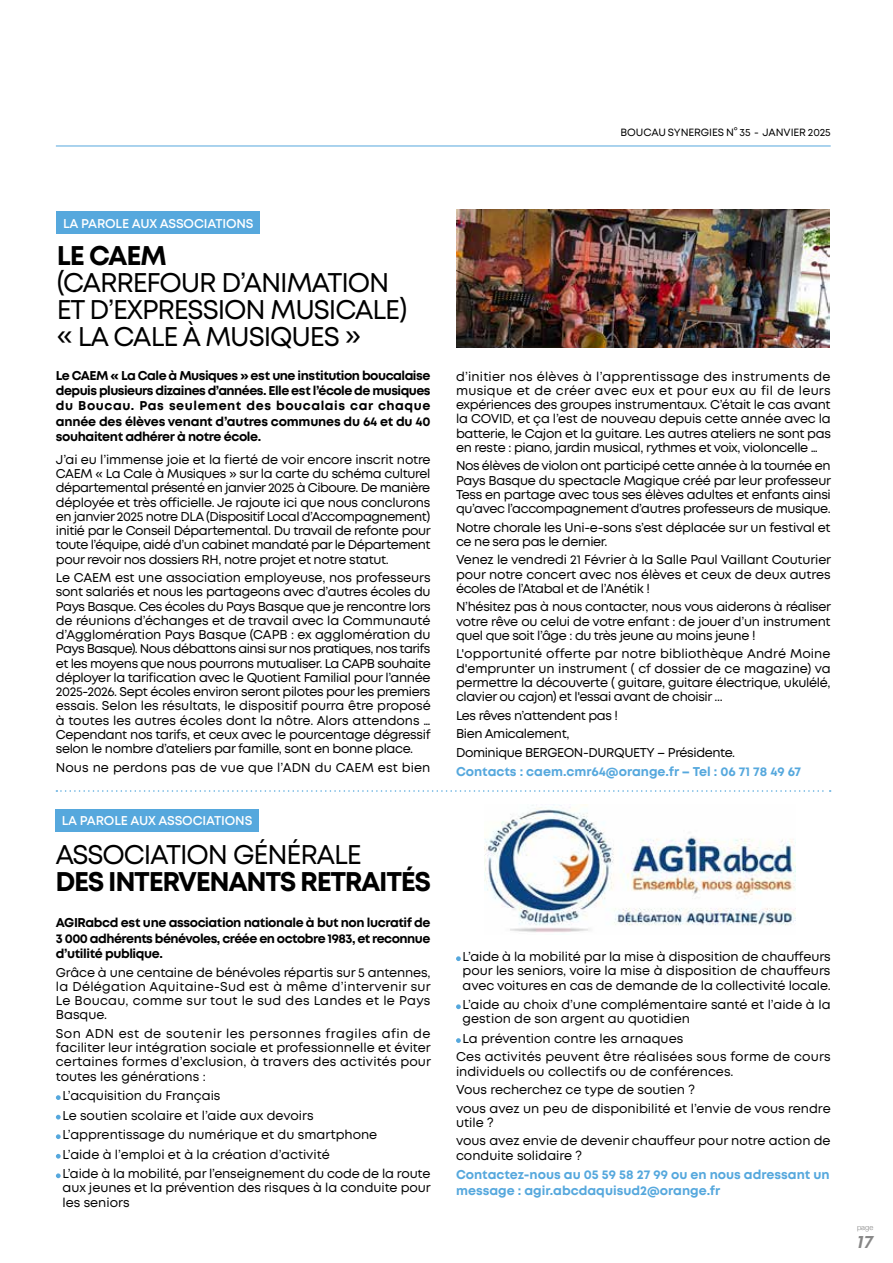
<style>
.page{position:relative;width:893px;height:1263px;background:#fff}
.page>*{position:absolute;margin:0;border:0;box-sizing:border-box;transform-origin:0 0}
.t1{font:27px/27px "Mont";letter-spacing:-.04em;color:#000}
.t2{font:700 27px "Mont";letter-spacing:-.05em;color:#000}
.t3{font:italic 700 18px "Mont";color:#878787}
.t4{font:12.75px/14.2px "Mont";letter-spacing:-.005em;color:#000;text-align:justify}
.t5{font:700 12.75px/15.3px "Mont";letter-spacing:-.03em;color:#000;text-align:justify}
.t6{font:700 12.75px/15.3px "Mont";color:#56a8dd}
.t7{font:12.75px/18.5px "Mont";letter-spacing:-.03em;color:#000}
.t8{font:600 12.75px "Mont";letter-spacing:-.01em;color:#fff}
.t9{font:10.5px "Mont";letter-spacing:-.005em;color:#000}
.t10{font:300 7.5px "Helvetica Neue";color:#878787}
</style>
<div class="page">
<svg style="left:56px;top:1095px;width:5px;height:5px"></svg>
<svg style="left:56px;top:1115px;width:5px;height:4px"></svg>
<svg style="left:56px;top:1134px;width:5px;height:5px"></svg>
<svg style="left:56px;top:1154px;width:5px;height:5px"></svg>
<svg style="left:56px;top:1173px;width:5px;height:5px"></svg>
<svg style="left:456px;top:956px;width:5px;height:5px"></svg>
<svg style="left:456px;top:1004px;width:5px;height:5px"></svg>
<svg style="left:456px;top:1038px;width:5px;height:5px"></svg>
<div style="left:57px;top:211px;width:203px;height:23px;background:#56a8dd"></div>
<div style="left:55px;top:809px;width:204px;height:22px;background:#56a8dd"></div>
<hr style="left:56px;top:146px;width:775px;height:1px;background:#56a8dd">
<img style="left:456px;top:209px;width:373px;height:139px">
<svg style="left:56px;top:790px;width:775px;height:2px"></svg>
<img style="left:485px;top:804px;width:310px;height:128px">
<p class="t9" style="left:621px;top:126px;width:212px">BOUCAU SYNERGIES N° 35 - JANVIER 2025</p>
<p class="t8" style="left:63px;top:215px;width:192px">LA PAROLE AUX ASSOCIATIONS</p>
<h1 class="t2" style="left:57px;top:238px;width:112px">LE CAEM</h1>
<h1 class="t1" style="left:57px;top:269px;width:352px">(CARREFOUR D’ANIMATION<br>ET D’EXPRESSION MUSICALE) « LA CALE À MUSIQUES »</h1>
<p class="t5" style="left:56px;top:368px;width:376px">Le CAEM « La Cale à Musiques » est une institution boucalaise depuis plusieurs dizaines d’années. Elle est l’école de musiques du Boucau. Pas seulement des boucalais car chaque année des élèves venant d’autres communes du 64 et du 40 souhaitent adhérer à notre école.</p>
<p class="t4" style="left:56px;top:452px;width:376px">J’ai eu l’immense joie et la fierté de voir encore inscrit notre CAEM « La Cale à Musiques » sur la carte du schéma culturel départemental présenté en janvier 2025 à Ciboure. De manière déployée et très officielle. Je rajoute ici que nous conclurons en janvier 2025 notre DLA (Dispositif Local d’Accompagnement) initié par le Conseil Départemental. Du travail de refonte pour toute l’équipe, aidé d’un cabinet mandaté par le Département pour revoir nos dossiers RH, notre projet et notre statut.</p>
<p class="t4" style="left:56px;top:570px;width:376px">Le CAEM est une association employeuse, nos professeurs sont salariés et nous les partageons avec d’autres écoles du Pays Basque. Ces écoles du Pays Basque que je rencontre lors de réunions d’échanges et de travail avec la Communauté d’Agglomération Pays Basque (CAPB : ex agglomération du Pays Basque). Nous débattons ainsi sur nos pratiques, nos tarifs et les moyens que nous pourrons mutualiser. La CAPB souhaite déployer la tarification avec le Quotient Familial pour l’année 2025-2026. Sept écoles environ seront pilotes pour les premiers essais. Selon les résultats, le dispositif pourra être proposé à toutes les autres écoles dont la nôtre. Alors attendons … Cependant nos tarifs, et ceux avec le pourcentage dégressif selon le nombre d’ateliers par famille, sont en bonne place.</p>
<p class="t4" style="left:56px;top:760px;width:376px">Nous ne perdons pas de vue que l’ADN du CAEM est bien</p>
<p class="t8" style="left:62px;top:812px;width:192px">LA PAROLE AUX ASSOCIATIONS</p>
<h1 class="t1" style="left:55px;top:841px;width:308px">ASSOCIATION GÉNÉRALE</h1>
<h1 class="t2" style="left:55px;top:864px;width:377px">DES INTERVENANTS RETRAITÉS</h1>
<p class="t5" style="left:56px;top:915px;width:376px">AGIRabcd est une association nationale à but non lucratif de 3 000 adhérents bénévoles, créée en octobre 1983, et reconnue d’utilité publique.</p>
<p class="t4" style="left:56px;top:965px;width:376px">Grâce à une centaine de bénévoles répartis sur 5 antennes, la Délégation Aquitaine-Sud est à même d’intervenir sur Le Boucau, comme sur tout le sud des Landes et le Pays Basque.</p>
<p class="t4" style="left:56px;top:1026px;width:377px">Son ADN est de soutenir les personnes fragiles afin de faciliter leur intégration sociale et professionnelle et éviter certaines formes d’exclusion, à travers des activités pour toutes les générations :</p>
<p class="t4" style="left:62px;top:1086px;width:369px;line-height:19.5px;text-align:left">L’acquisition du Français<br>Le soutien scolaire et l’aide aux devoirs<br>L’apprentissage du numérique et du smartphone<br>L’aide à l’emploi et à la création d’activité<br>L’aide à la mobilité, par l’enseignement du code de la route</p>
<p class="t4" style="left:62px;top:1181px;width:370px">aux jeunes et la prévention des risques à la conduite pour les seniors</p>
<p class="t4" style="left:456px;top:369px;width:376px">d’initier nos élèves à l’apprentissage des instruments de musique et de créer avec eux et pour eux au fil de leurs expériences des groupes instrumentaux. C’était le cas avant la COVID, et ça l’est de nouveau depuis cette année avec la batterie, le Cajon et la guitare. Les autres ateliers ne sont pas en reste : piano, jardin musical, rythmes et voix, violoncelle …</p>
<p class="t4" style="left:456px;top:459px;width:376px">Nos élèves de violon ont participé cette année à la tournée en Pays Basque du spectacle Magique créé par leur professeur Tess en partage avec tous ses élèves adultes et enfants ainsi qu’avec l’accompagnement d’autres professeurs de musique.</p>
<p class="t4" style="left:456px;top:520px;width:376px">Notre chorale les Uni-e-sons s’est déplacée sur un festival et ce ne sera pas le dernier.</p>
<p class="t4" style="left:456px;top:553px;width:377px">Venez le vendredi 21 Février à la Salle Paul Vaillant Couturier pour notre concert avec nos élèves et ceux de deux autres écoles de l’Atabal et de l’Anétik !</p>
<p class="t4" style="left:456px;top:600px;width:377px">N’hésitez pas à nous contacter, nous vous aiderons à réaliser votre rêve ou celui de votre enfant : de jouer d’un instrument quel que soit l’âge : du très jeune au moins jeune !</p>
<p class="t4" style="left:456px;top:647px;width:376px">L'opportunité offerte par notre bibliothèque André Moine d'emprunter un instrument ( cf dossier de ce magazine) va permettre la découverte ( guitare, guitare électrique, ukulélé, clavier ou cajon) et l'essai avant de choisir ...</p>
<p class="t7" style="left:456px;top:706px;width:281px">Les rêves n’attendent pas !<br>Bien Amicalement,<br>Dominique BERGEON-DURQUETY – Présidente.</p>
<p class="t6" style="left:456px;top:764px;width:347px">Contacts : caem.cmr64@orange.fr – Tel : 06 71 78 49 67</p>
<p class="t4" style="left:463px;top:949px;width:370px">L’aide à la mobilité par la mise à disposition de chauffeurs pour les seniors, voire la mise à disposition de chauffeurs avec voitures en cas de demande de la collectivité locale.</p>
<p class="t4" style="left:463px;top:998px;width:369px">L’aide au choix d’une complémentaire santé et l’aide à la gestion de son argent au quotidien</p>
<p class="t4" style="left:456px;top:1029px;width:376px;line-height:18.5px;text-indent:7px">La prévention contre les arnaques<br>Ces activités peuvent être réalisées sous forme de cours</p>
<p class="t4" style="left:456px;top:1062px;width:376px;line-height:18.5px;text-align:left">individuels ou collectifs ou de conférences.<br>Vous recherchez ce type de soutien ?<br>vous avez un peu de disponibilité et l’envie de vous rendre</p>
<p class="t4" style="left:456px;top:1113px;width:376px;line-height:18.5px">utile ?<br>vous avez envie de devenir chauffeur pour notre action de</p>
<p class="t4" style="left:456px;top:1148px;width:128px">conduite solidaire ?</p>
<p class="t6" style="left:456px;top:1167px;width:375px">Contactez-nous au 05 59 58 27 99 ou en nous adressant un message : agir.abcdaquisud2@orange.fr</p>
<p class="t10" style="left:857px;top:1222px;width:18px">page</p>
<h2 class="t3" style="left:857px;top:1230px;width:17px">17</h2>
</div>
